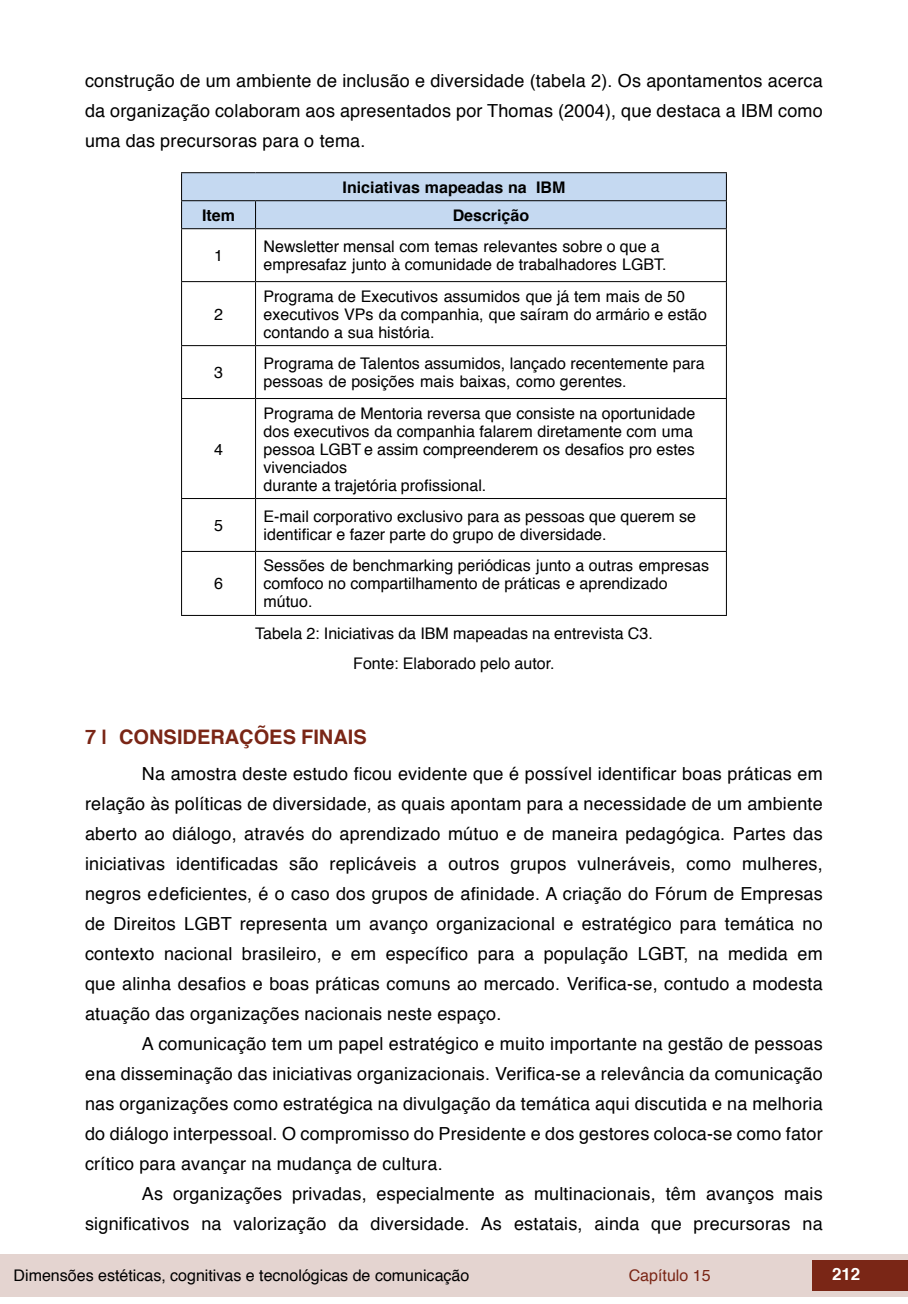
<style>
.page{position:relative;width:908px;height:1304px;background:#fff}
.page>*{position:absolute;margin:0;border:0;box-sizing:border-box;transform-origin:0 0}
.t1{font:700 20px "Helvetica";color:#7a2616}
.txt{font:18px/30px "Helvetica";letter-spacing:.01em;color:#000;text-align:justify}
.t2{font:700 16.8px "Helvetica";color:#fff}
.tab_txt{font:16px/18px "Helvetica";color:#000}
.imagens_graf_tab{font:16px "Helvetica";color:#000}
.tab_txt-2{font:700 16px "Helvetica";color:#000}
.t3{font:16px "Helvetica";color:#7a2616}
</style>
<div class="page">
<div style="left:0;top:1254px;width:906px;height:43px;background:#e4d4d0"></div>
<div style="left:812px;top:1261px;width:95px;height:30px;background:#7a2616"></div>
<hr style="left:181px;top:172px;width:74px;height:1px;background:#000">
<hr style="left:255px;top:172px;width:471px;height:1px;background:#000">
<div style="left:181px;top:173px;width:545px;height:55px;background:#c5d9f1"></div>
<hr style="left:181px;top:228px;width:74px;height:1px;background:#000">
<hr style="left:181px;top:229px;width:1px;height:52px;background:#000">
<hr style="left:255px;top:228px;width:471px;height:1px;background:#000">
<hr style="left:255px;top:229px;width:1px;height:52px;background:#000">
<hr style="left:725px;top:229px;width:1px;height:52px;background:#000">
<hr style="left:181px;top:281px;width:74px;height:1px;background:#000">
<hr style="left:181px;top:282px;width:1px;height:63px;background:#000">
<hr style="left:255px;top:281px;width:471px;height:1px;background:#000">
<hr style="left:255px;top:282px;width:1px;height:63px;background:#000">
<hr style="left:725px;top:282px;width:1px;height:63px;background:#000">
<hr style="left:181px;top:345px;width:74px;height:1px;background:#000">
<hr style="left:181px;top:346px;width:1px;height:52px;background:#000">
<hr style="left:255px;top:345px;width:471px;height:1px;background:#000">
<hr style="left:255px;top:346px;width:1px;height:52px;background:#000">
<hr style="left:725px;top:346px;width:1px;height:52px;background:#000">
<hr style="left:181px;top:398px;width:74px;height:1px;background:#000">
<hr style="left:181px;top:399px;width:1px;height:99px;background:#000">
<hr style="left:255px;top:398px;width:471px;height:1px;background:#000">
<hr style="left:255px;top:399px;width:1px;height:99px;background:#000">
<hr style="left:725px;top:399px;width:1px;height:99px;background:#000">
<hr style="left:181px;top:498px;width:74px;height:1px;background:#000">
<hr style="left:181px;top:499px;width:1px;height:52px;background:#000">
<hr style="left:255px;top:498px;width:471px;height:1px;background:#000">
<hr style="left:255px;top:499px;width:1px;height:52px;background:#000">
<hr style="left:725px;top:499px;width:1px;height:52px;background:#000">
<hr style="left:181px;top:551px;width:74px;height:1px;background:#000">
<hr style="left:181px;top:552px;width:1px;height:63px;background:#000">
<hr style="left:255px;top:551px;width:471px;height:1px;background:#000">
<hr style="left:255px;top:552px;width:1px;height:63px;background:#000">
<hr style="left:725px;top:552px;width:1px;height:63px;background:#000">
<hr style="left:181px;top:615px;width:74px;height:1px;background:#000">
<hr style="left:255px;top:615px;width:471px;height:1px;background:#000">
<p class="txt" style="left:85px;top:66px;width:738px">construção de um ambiente de inclusão e diversidade (tabela 2). Os apontamentos acerca da organização colaboram aos apresentados por Thomas (2004), que destaca a IBM como uma das precursoras para o tema.</p>
<p class="tab_txt-2" style="left:342px;top:174px;width:224px">Iniciativas mapeadas na IBM</p>
<p class="tab_txt-2" style="left:202px;top:202px;width:34px">Item</p>
<p class="tab_txt-2" style="left:452px;top:202px;width:78px">Descrição</p>
<p class="tab_txt" style="left:214px;top:247px;width:10px">1</p>
<p class="tab_txt" style="left:263px;top:238px;width:404px">Newsletter mensal com temas relevantes sobre o que a empresa faz junto à comunidade de trabalhadores LGBT.</p>
<p class="tab_txt" style="left:214px;top:305px;width:10px">2</p>
<p class="tab_txt" style="left:263px;top:287px;width:444px">Programa de Executivos assumidos que já tem mais de 50 executivos VPs da companhia, que saíram do armário e estão</p>
<p class="tab_txt" style="left:263px;top:323px;width:172px">contando a sua história.</p>
<p class="tab_txt" style="left:214px;top:364px;width:10px">3</p>
<p class="tab_txt" style="left:263px;top:355px;width:442px">Programa de Talentos assumidos, lançado recentemente para pessoas de posições mais baixas, como gerentes.</p>
<p class="tab_txt" style="left:214px;top:440px;width:10px">4</p>
<p class="tab_txt" style="left:263px;top:404px;width:433px">Programa de Mentoria reversa que consiste na oportunidade dos executivos da companhia falarem diretamente com uma pessoa LGBT e assim compreenderem os desafios pro estes vivenciados</p>
<p class="tab_txt" style="left:263px;top:476px;width:224px">durante a trajetória profissional.</p>
<p class="tab_txt" style="left:214px;top:517px;width:10px">5</p>
<p class="tab_txt" style="left:263px;top:508px;width:434px">E-mail corporativo exclusivo para as pessoas que querem se identificar e fazer parte do grupo de diversidade.</p>
<p class="tab_txt" style="left:214px;top:575px;width:10px">6</p>
<p class="tab_txt" style="left:263px;top:557px;width:447px">Sessões de benchmarking periódicas junto a outras empresas com foco no compartilhamento de práticas e aprendizado mútuo.</p>
<p class="imagens_graf_tab" style="left:255px;top:621px;width:399px">Tabela 2: Iniciativas da IBM mapeadas na entrevista C3.</p>
<p class="imagens_graf_tab" style="left:353px;top:651px;width:203px">Fonte: Elaborado pelo autor.</p>
<p class="t1" style="left:85px;top:721px;width:283px">7 | CONSIDERAÇÕES FINAIS</p>
<p class="txt" style="left:85px;top:759px;width:738px;text-indent:57px">Na amostra deste estudo ficou evidente que é possível identificar boas práticas em relação às políticas de diversidade, as quais apontam para a necessidade de um ambiente aberto ao diálogo, através do aprendizado mútuo e de maneira pedagógica. Partes das iniciativas identificadas são replicáveis a outros grupos vulneráveis, como mulheres, negros e deficientes, é o caso dos grupos de afinidade. A criação do Fórum de Empresas de Direitos LGBT representa um avanço organizacional e estratégico para temática no contexto nacional brasileiro, e em específico para a população LGBT, na medida em que alinha desafios e boas práticas comuns ao mercado. Verifica-se, contudo a modesta atuação das organizações nacionais neste espaço.</p>
<p class="txt" style="left:85px;top:1029px;width:738px;text-indent:57px">A comunicação tem um papel estratégico e muito importante na gestão de pessoas e na disseminação das iniciativas organizacionais. Verifica-se a relevância da comunicação nas organizações como estratégica na divulgação da temática aqui discutida e na melhoria do diálogo interpessoal. O compromisso do Presidente e dos gestores coloca-se como fator crítico para avançar na mudança de cultura.</p>
<p class="txt" style="left:85px;top:1179px;width:738px;text-align:right">As organizações privadas, especialmente as multinacionais, têm avanços mais significativos na valorização da diversidade. As estatais, ainda que precursoras na</p>
<p class="tab_txt" style="left:14px;top:1267px;width:457px">Dimensões estéticas, cognitivas e tecnológicas de comunicação</p>
<p class="t3" style="left:628px;top:1263px;width:83px">Capítulo 15</p>
<p class="t2" style="left:831px;top:1261px;width:30px">212</p>
</div>
